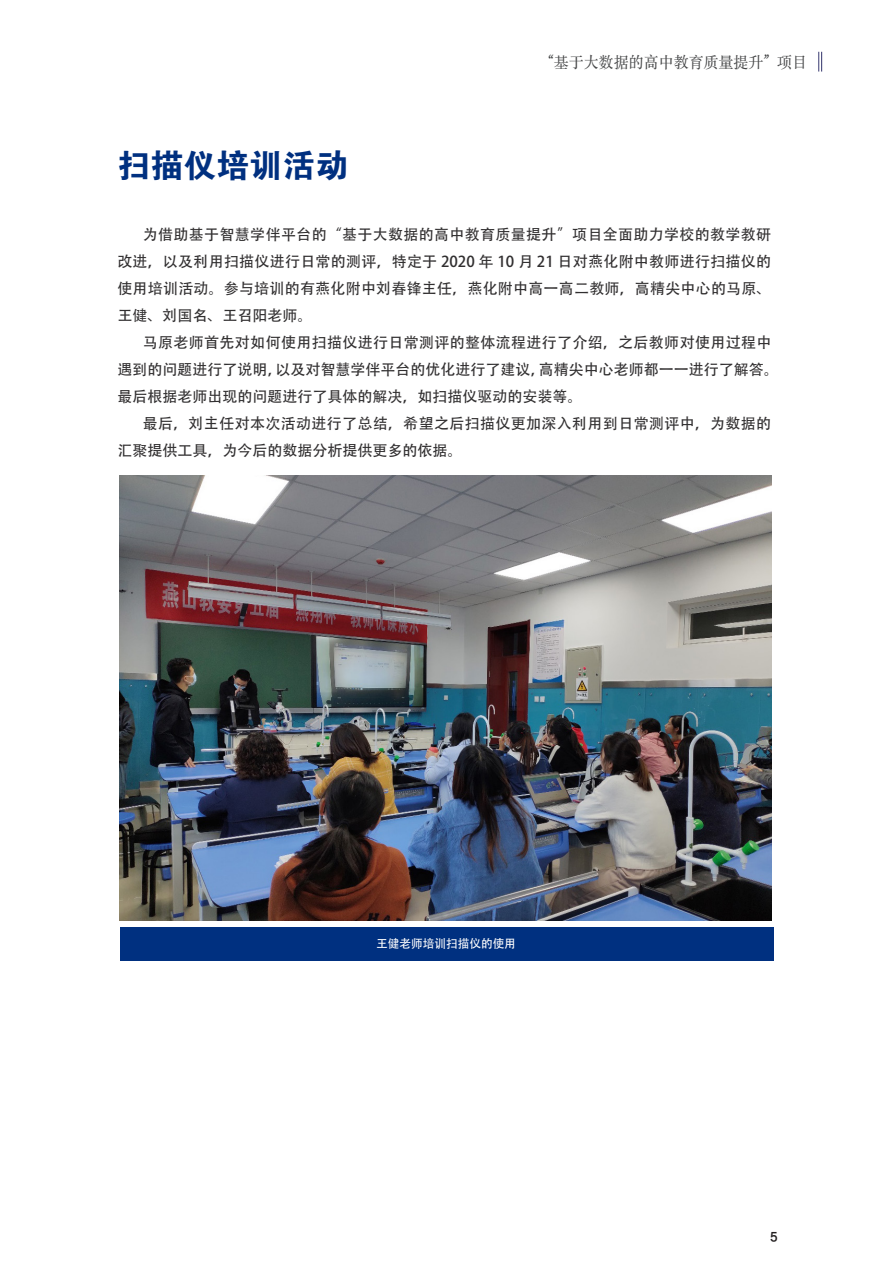
<style>
.page{position:relative;width:893px;height:1263px;background:#fff}
.page>*{position:absolute;margin:0;border:0;box-sizing:border-box;transform-origin:0 0}
._00-大标题{font:33px "FZDHTJW GB1 0";color:#003080}
.t1{font:15.75px "ST Songti SC Regular";color:#444546;scale:.95 1}
.t2{font:15px/27px "Adobe Heiti Std";letter-spacing:.015em;color:#312f30}
._04-内文{font:12px "Adobe Heiti Std";color:#fff}
.t3{font:12px "FZLTZHK GBK1 0";color:#231f20;scale:.95 1}
</style>
<div class="page">
<svg style="left:818px;top:52px;width:4px;height:20px"></svg>
<div style="left:120px;top:927px;width:653px;height:33px;background:#003080"></div>
<img style="left:120px;top:475px;width:651px;height:446px">
<p class="_00-大标题" style="left:117px;top:148px;width:232px">扫描仪培训活动</p>
<p class="t1" style="left:548px;top:52px;width:274px">“基于大数据的高中教育质量提升” 项目</p>
<p class="t2" style="left:117px;top:221px;width:656px;text-align:justify;text-indent:26px">为借助基于智慧学伴平台的“基于大数据的高中教育质量提升”项目全面助力学校的教学教研改进，以及利用扫描仪进行日常的测评，特定于 2020 年 10 月 21 日对燕化附中教师进行扫描仪的使用培训活动。参与培训的有燕化附中刘春锋主任，燕化附中高一高二教师，高精尖中心的马原、王健、刘国名、王召阳老师。</p>
<p class="t2" style="left:117px;top:329px;width:663px;text-indent:26px">马原老师首先对如何使用扫描仪进行日常测评的整体流程进行了介绍，之后教师对使用过程中遇到的问题进行了说明，以及对智慧学伴平台的优化进行了建议，高精尖中心老师都一一进行了解答。最后根据老师出现的问题进行了具体的解决，如扫描仪驱动的安装等。</p>
<p class="t2" style="left:117px;top:410px;width:655px;text-indent:26px">最后，刘主任对本次活动进行了总结，希望之后扫描仪更加深入利用到日常测评中，为数据的汇聚提供工具，为今后的数据分析提供更多的依据。</p>
<p class="_04-内文" style="left:376px;top:936px;width:141px">王健老师培训扫描仪的使用</p>
<p class="t3" style="left:770px;top:1230px;width:9px">5</p>
</div>
